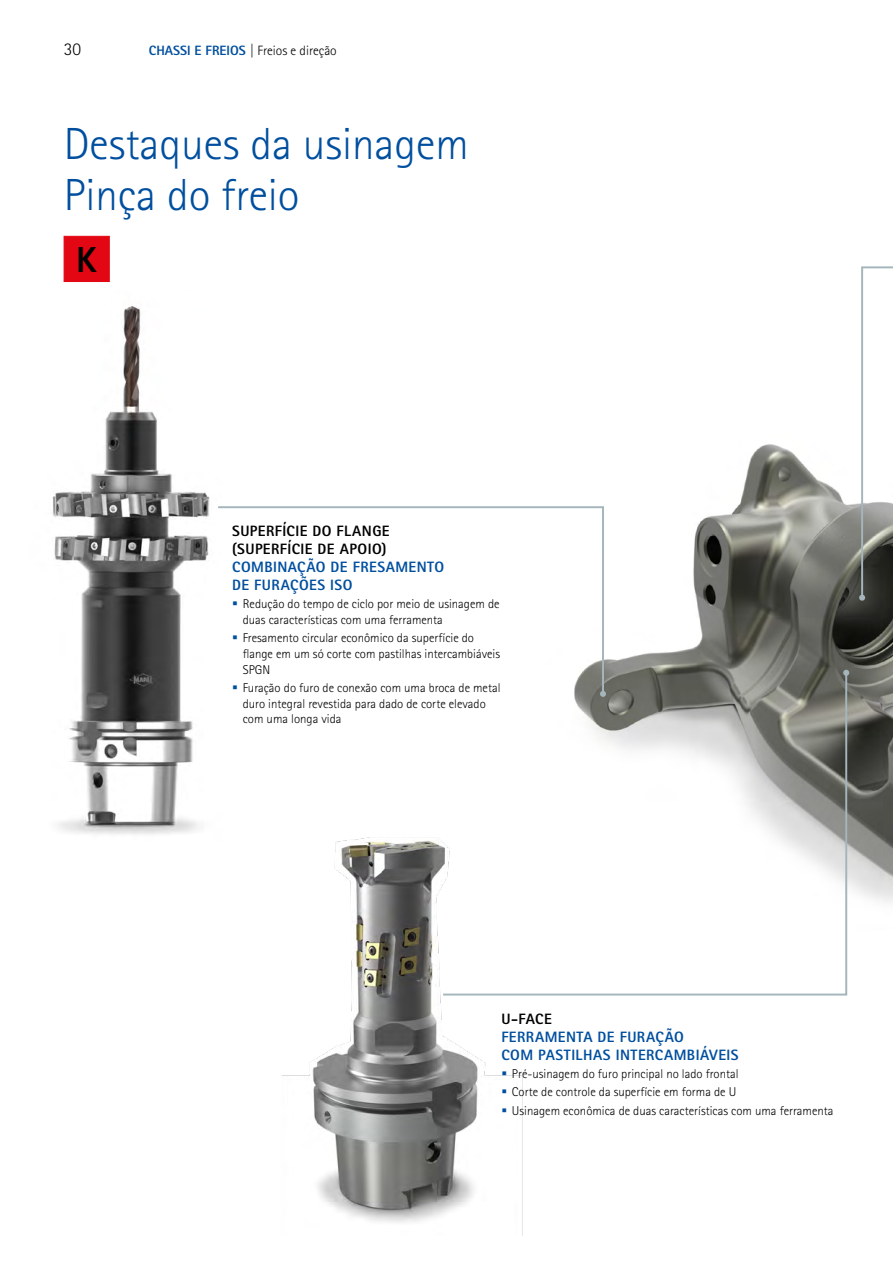
<style>
.page{position:relative;width:893px;height:1263px;background:#fff}
.page>*{position:absolute;margin:0;border:0;box-sizing:border-box;transform-origin:0 0}
.t1{font:300 45px/51px "Rotis Sans Serif W1 G";color:#004f9f}
.t2{font:800 36.15px "Rotis Sans Serif W1 G";color:#000}
.t3{font:300 18px "Rotis Sans Serif W1 G";color:#000}
.t4{font:800 15px/18px "Rotis Sans Serif W1 G";letter-spacing:.025em;color:#004f9f}
.t5{font:800 15px/18px "Rotis Sans Serif W1 G";letter-spacing:.025em;color:#000}
.t6{font:300 13.5px "Rotis Sans Serif W1 G";color:#000}
.t7{font:300 12.75px/15.8px "Rotis Sans Serif W1 G";color:#000}
.s1{font-weight:800;color:#004f9f}
</style>
<div class="page">
<img style="left:52px;top:306px;width:158px;height:529px">
<img style="left:281px;top:837px;width:242px;height:398px">
<img style="left:605px;top:444px;width:288px;height:458px">
<div style="left:64px;top:236px;width:46px;height:46px;background:#e30613;border:1px solid #e30613"></div>
<svg style="left:218px;top:506px;width:387px;height:165px"></svg>
<svg style="left:859px;top:266px;width:34px;height:335px"></svg>
<svg style="left:441px;top:671px;width:407px;height:325px"></svg>
<svg style="left:843px;top:670px;width:6px;height:6px"></svg>
<svg style="left:233px;top:601px;width:4px;height:4px"></svg>
<svg style="left:233px;top:635px;width:4px;height:4px"></svg>
<svg style="left:502px;top:1071px;width:4px;height:4px"></svg>
<svg style="left:502px;top:1090px;width:4px;height:3px"></svg>
<svg style="left:502px;top:1108px;width:4px;height:4px"></svg>
<h3 class="t3" style="left:64px;top:39px;width:19px">30</h3>
<p class="t6" style="left:149px;top:43px;width:189px"><span class="s1">CHASSI E FREIOS</span> | Freios e direção</p>
<h1 class="t1" style="left:64px;top:119px;width:406px">Destaques da usinagem<br>Pinça do freio</h1>
<h2 class="t2" style="left:76px;top:236px;width:22px">K</h2>
<p class="t5" style="left:232px;top:521px;width:159px">SUPERFÍCIE DO FLANGE (SUPERFÍCIE DE APOIO)</p>
<p class="t4" style="left:232px;top:557px;width:214px">COMBINAÇÃO DE FRESAMENTO<br>DE FURAÇÕES ISO</p>
<p class="t7" style="left:243px;top:596px;width:258px">Redução do tempo de ciclo por meio de usinagem de duas características com uma ferramenta</p>
<p class="t7" style="left:243px;top:630px;width:259px">Fresamento circular econômico da superfície do flange em um só corte com pastilhas intercambiáveis<br>SPGN</p>
<p class="t7" style="left:243px;top:680px;width:259px">Furação do furo de conexão com uma broca de metal duro integral revestida para dado de corte elevado com uma longa vida</p>
<p class="t5" style="left:501px;top:1009px;width:52px">U-FACE</p>
<p class="t4" style="left:501px;top:1027px;width:239px">FERRAMENTA DE FURAÇÃO<br>COM PASTILHAS INTERCAMBIÁVEIS</p>
<p class="t7" style="left:512px;top:1065px;width:323px;line-height:18.3px">Pré-usinagem do furo principal no lado frontal<br>Corte de controle da superfície em forma de U<br>Usinagem econômica de duas características com uma ferramenta</p>
</div>
